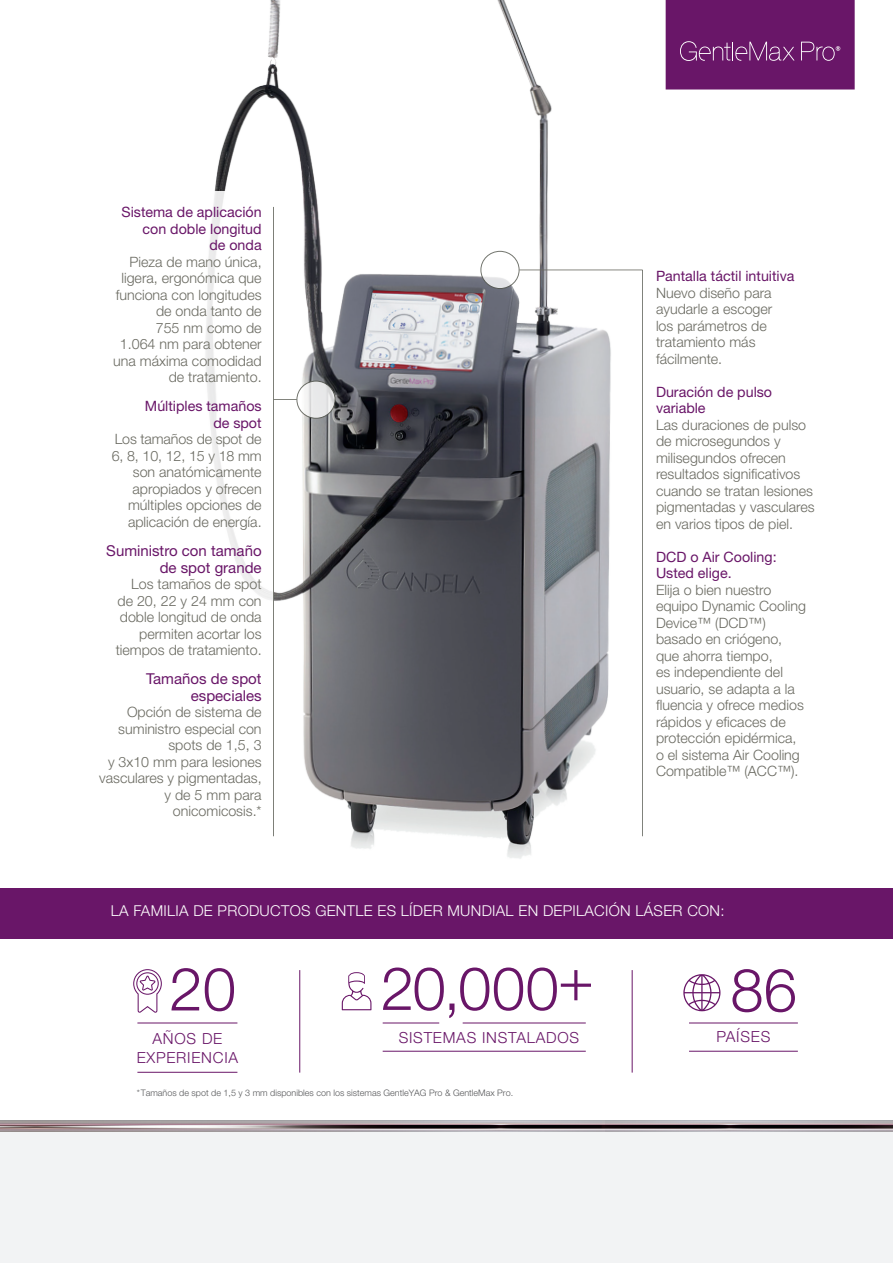
<style>
.page{position:relative;width:893px;height:1263px;background:#fff}
.page>*{position:absolute;margin:0;border:0;box-sizing:border-box;transform-origin:0 0}
.t1{font:300 60px "Helvetica Neue LT Pro";color:#691668}
.t2{font:300 15.3px/19.5px "Helvetica Neue LT Pro";letter-spacing:.05em;color:#691668;text-align:center}
.t3{font:300 15px "Helvetica Neue LT Pro";letter-spacing:.02em;color:#fff}
.t4{font:15px/16.5px "Helvetica Neue LT Std";color:#691668;text-align:right}
.t5{font:300 14.25px/16.5px "Helvetica Neue LT Pro";color:#6a6a61;text-align:right}
.t6{font:14.25px/16.5px "Helvetica Neue LT Std";color:#691668;text-align:right}
.t7{font:300 9px "Helvetica Neue LT Pro";color:#57585a}
</style>
<div class="page">
<div style="left:0;top:1131px;width:893px;height:132px;background:#f2f3f4"></div>
<div style="left:0;top:888px;width:893px;height:50px;background:#691668"></div>
<img style="left:214px;top:0;width:452px;height:859px">
<div style="left:90px;top:192px;width:184px;height:416px;background:#fff"></div>
<svg style="left:481px;top:251px;width:38px;height:38px"></svg>
<div style="left:481px;top:251px;width:38px;height:38px;border:1px solid #50534a;border-radius:50%"></div>
<svg style="left:297px;top:381px;width:38px;height:37px"></svg>
<div style="left:297px;top:381px;width:38px;height:37px;border:1px solid #50534a;border-radius:50%"></div>
<hr style="left:519px;top:270px;width:124px;height:1px;background:#6a6a61">
<svg style="left:274px;top:399px;width:23px;height:1px"></svg>
<hr style="left:642px;top:270px;width:1px;height:566px;background:#50534a">
<hr style="left:273px;top:207px;width:1px;height:629px;background:#50534a">
<hr style="left:299px;top:970px;width:1px;height:102px;background:#691668">
<hr style="left:632px;top:970px;width:1px;height:102px;background:#691668">
<svg style="left:683px;top:974px;width:37px;height:37px"></svg>
<hr style="left:689px;top:1023px;width:109px;height:1px;background:#691668">
<hr style="left:689px;top:1051px;width:109px;height:1px;background:#691668">
<svg style="left:342px;top:972px;width:29px;height:38px"></svg>
<hr style="left:383px;top:1023px;width:56px;height:1px;background:#691668">
<hr style="left:463px;top:1023px;width:123px;height:1px;background:#691668">
<hr style="left:383px;top:1051px;width:203px;height:1px;background:#691668">
<hr style="left:137px;top:1023px;width:100px;height:1px;background:#691668">
<hr style="left:137px;top:1072px;width:100px;height:1px;background:#691668">
<svg style="left:133px;top:969px;width:29px;height:44px"></svg>
<svg style="left:666px;top:0;width:189px;height:90px;background:#6e1e6d"></svg>
<img style="left:0;top:1120px;width:606px;height:12px">
<img style="left:606px;top:1120px;width:287px;height:12px">
<p class="t6" style="left:121px;top:204px;width:142px">Sistema de aplicación con doble longitud<br>de onda</p>
<p class="t5" style="left:113px;top:253px;width:150px">Pieza de mano única, ligera, ergonómica que funciona con longitudes de onda tanto de<br>755 nm como de<br>1.064 nm para obtener una máxima comodidad de tratamiento.</p>
<p class="t6" style="left:145px;top:398px;width:118px">Múltiples tamaños de spot</p>
<p class="t5" style="left:112px;top:431px;width:151px">Los tamaños de spot de<br>6, 8, 10, 12, 15 y 18 mm son anatómicamente apropiados y ofrecen múltiples opciones de aplicación de energía.</p>
<p class="t4" style="left:106px;top:542px;width:157px">Suministro con tamaño de spot grande</p>
<p class="t5" style="left:116px;top:575px;width:147px">Los tamaños de spot de 20, 22 y 24 mm con doble longitud de onda permiten acortar los tiempos de tratamiento.</p>
<p class="t4" style="left:146px;top:671px;width:117px">Tamaños de spot especiales</p>
<p class="t5" style="left:99px;top:704px;width:164px">Opción de sistema de suministro especial con spots de 1,5, 3<br>y 3x10 mm para lesiones vasculares y pigmentadas, y de 5 mm para onicomicosis.*</p>
<p class="t6" style="left:656px;top:268px;width:140px">Pantalla táctil intuitiva</p>
<p class="t5" style="left:656px;top:284px;width:118px;text-align:left">Nuevo diseño para ayudarle a escoger los parámetros de tratamiento más fácilmente.</p>
<p class="t6" style="left:656px;top:383px;width:118px;text-align:left">Duración de pulso variable</p>
<p class="t5" style="left:656px;top:416px;width:160px;text-align:left">Las duraciones de pulso de microsegundos y milisegundos ofrecen resultados significativos cuando se tratan lesiones pigmentadas y vasculares en varios tipos de piel.</p>
<p class="t6" style="left:656px;top:548px;width:122px;text-align:left">DCD o Air Cooling:<br>Usted elige.</p>
<p class="t5" style="left:656px;top:581px;width:151px;text-align:left">Elija o bien nuestro equipo Dynamic Cooling<br>Device™ (DCD™) basado en criógeno, que ahorra tiempo,<br>es independiente del usuario, se adapta a la fluencia y ofrece medios rápidos y eficaces de protección epidérmica, o el sistema Air Cooling<br>Compatible™ (ACC™).</p>
<p class="t3" style="left:111px;top:902px;width:615px">LA FAMILIA DE PRODUCTOS GENTLE ES LÍDER MUNDIAL EN DEPILACIÓN LÁSER CON:</p>
<h1 class="t1" style="left:381px;top:952px;width:215px">20,000+</h1>
<p class="t2" style="left:399px;top:1027px;width:182px">SISTEMAS INSTALADOS</p>
<h1 class="t1" style="left:169px;top:952px;width:68px">20</h1>
<p class="t2" style="left:137px;top:1028px;width:103px">AÑOS DE<br>EXPERIENCIA</p>
<p class="t7" style="left:137px;top:1087px;width:378px">*Tamaños de spot de 1,5 y 3 mm disponibles con los sistemas GentleYAG Pro &amp; GentleMax Pro.</p>
<h1 class="t1" style="left:730px;top:953px;width:68px">86</h1>
<p class="t2" style="left:717px;top:1026px;width:55px">PAÍSES</p>
</div>
